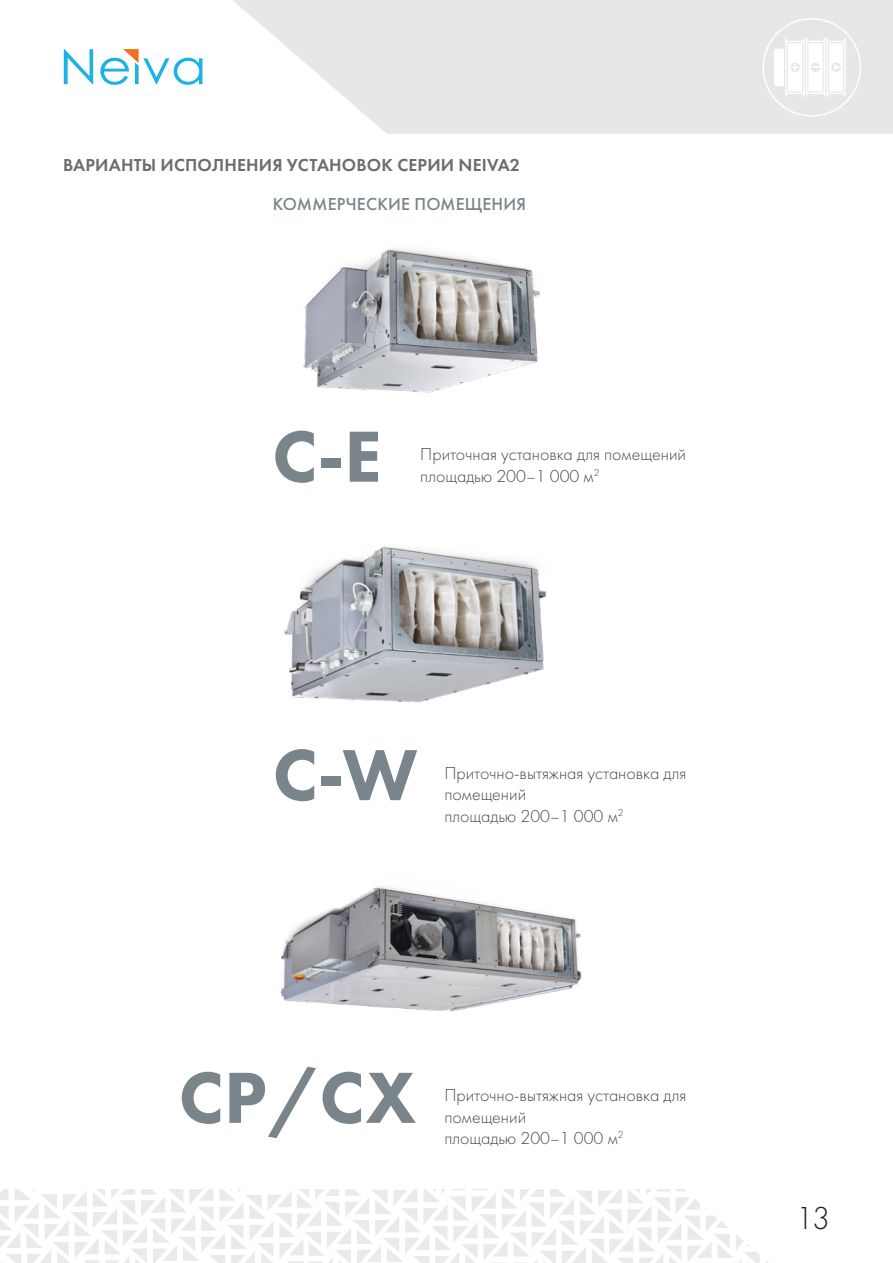
<style>
.page{position:relative;width:893px;height:1263px;background:#fff}
.page>*{position:absolute;margin:0;border:0;box-sizing:border-box;transform-origin:0 0}
.t1{font:800 75px "Futura PT";color:#79858b}
.t2{font:300 33px "Futura PT";color:#231f20}
.t3{font:300 18px/21.6px "Futura PT";color:#474849}
.основной_текст{font:600 18px "Futura PT";letter-spacing:.01em;color:#6c6d70}
.t4{font:500 18px "Futura PT";letter-spacing:.01em;color:#79858b}
</style>
<div class="page">
<svg style="left:233px;top:0;width:660px;height:134px;background:#e9eaeb"></svg>
<svg style="left:64px;top:49px;width:29px;height:35px"></svg>
<svg style="left:100px;top:49px;width:102px;height:36px"></svg>
<div style="left:763px;top:19px;width:97px;height:97px;background:#e6e7e9;border-radius:50%"></div>
<div style="left:762px;top:18px;width:99px;height:99px;border:2px solid #fff;border-radius:50%"></div>
<svg style="left:774px;top:38px;width:72px;height:59px"></svg>
<svg style="left:0;top:1189px;width:769px;height:74px"></svg>
<img style="left:303px;top:249px;width:237px;height:144px">
<img style="left:284px;top:546px;width:263px;height:157px">
<img style="left:280px;top:886px;width:302px;height:126px">
<p class="основной_текст" style="left:63px;top:154px;width:459px">ВАРИАНТЫ ИСПОЛНЕНИЯ УСТАНОВОК СЕРИИ NEIVA2</p>
<p class="t4" style="left:273px;top:194px;width:255px">КОММЕРЧЕСКИЕ ПОМЕЩЕНИЯ</p>
<p class="t1" style="left:272px;top:410px;width:111px">C-E</p>
<p class="t3" style="left:420px;top:443px;width:267px">Приточная установка для помещений площадью 200–1 000 м<sup>2</sup></p>
<p class="t1" style="left:273px;top:728px;width:146px">C-W</p>
<p class="t3" style="left:444px;top:762px;width:244px">Приточно-вытяжная установка для помещений</p>
<p class="t3" style="left:444px;top:805px;width:181px">площадью 200–1 000 м<sup>2</sup></p>
<p class="t1" style="left:179px;top:1051px;width:239px">CP/CX</p>
<p class="t3" style="left:444px;top:1084px;width:244px">Приточно-вытяжная установка для помещений</p>
<p class="t3" style="left:444px;top:1128px;width:181px">площадью 200–1 000 м<sup>2</sup></p>
<h2 class="t2" style="left:796px;top:1199px;width:36px">13</h2>
</div>
